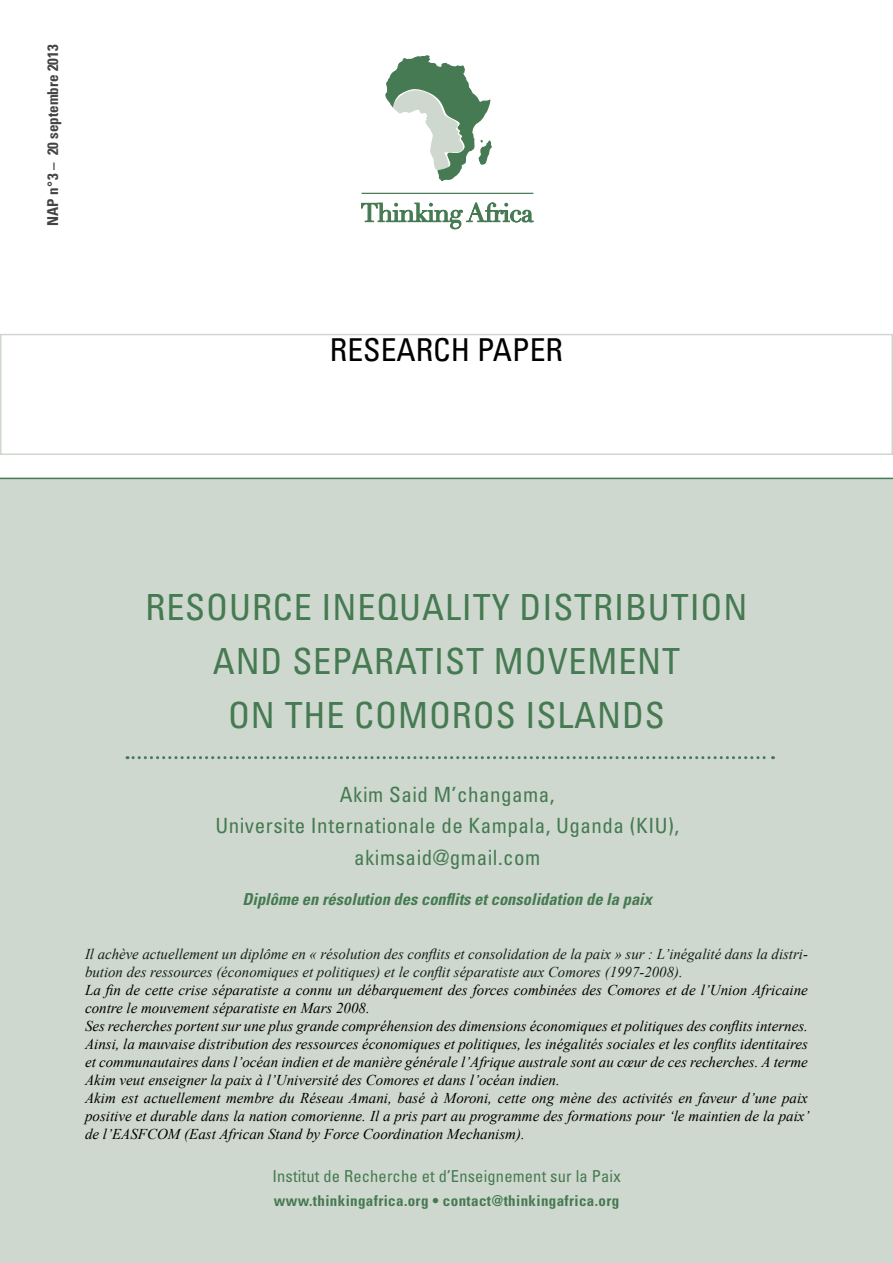
<style>
.page{position:relative;width:893px;height:1263px;background:#fff}
.page>*{position:absolute;margin:0;border:0;box-sizing:border-box;transform-origin:0 0}
.t1{font:condensed 36px/54px "Univers";letter-spacing:.025em;color:#457a52;text-align:center}
.t2{font:condensed 31.5px "Univers";color:#000}
.t3{font:condensed 21px/31.5px "Univers";letter-spacing:.025em;color:#457a52;text-align:center}
.t4{font:italic 700 condensed 16.5px "Univers";color:#457a52}
.t5{font:condensed 16.5px "Univers";letter-spacing:.01em;color:#457a52}
.t6{font:italic 15px/18px "Times New Roman";color:#000}
.t7{font:italic 15px/18px "Times New Roman";color:#141f1c}
.t8{font:700 condensed 15px "Univers";letter-spacing:.025em;color:#457a52}
.t9{font:700 condensed 15px "Univers";color:#444}
</style>
<div class="page">
<div style="left:0;top:478px;width:893px;height:785px;background:#cfd8ce"></div>
<svg style="left:361px;top:202px;width:173px;height:28px"></svg>
<hr style="left:361px;top:193px;width:172px;height:1px;background:#457a52">
<svg style="left:385px;top:55px;width:107px;height:126px"></svg>
<div style="left:2px;top:589px;width:889px;height:152px;border:2px solid #cfd8ce"></div>
<div style="left:0;top:334px;width:893px;height:121px;border:2px solid #cfd8ce"></div>
<svg style="left:127px;top:756px;width:646px;height:3px;background:#9cb5a0"></svg>
<p class="t9" style="left:44px;top:226px;width:183px;rotate:-90deg">NAP n° 3 – 20 septembre 2013</p>
<h2 class="t2" style="left:330px;top:330px;width:35px">RESEA</h2>
<h2 class="t2" style="left:416px;top:330px;width:79px">RCH PAPE</h2>
<h2 class="t2" style="left:545px;top:330px;width:19px">R</h2>
<h1 class="t1" style="left:145px;top:579px;width:603px">Resource inequality distribution and Separatist movement<br>on the Comoros Islands</h1>
<h3 class="t3" style="left:215px;top:778px;width:465px">Akim Said M’changama,<br>Universite Internationale de Kampala, Uganda (KIU), akimsaid@gmail.com</h3>
<p class="t4" style="left:242px;top:889px;width:411px">Diplôme en résolution des conflits et consolidation de la paix</p>
<p class="t7" style="left:85px;top:944px;width:724px">Il achève actuellement un diplôme en « résolution des conflits et consolidation de la paix » sur : L’inégalité dans la distri&shy;bution des ressources (économiques et politiques) et le conflit séparatiste aux Comores (1997-2008).</p>
<p class="t6" style="left:85px;top:980px;width:726px">La fin de cette crise séparatiste a connu un débarquement des forces combinées des Comores et de l’Union Africaine contre le mouvement séparatiste en Mars 2008.<br>Ses recherches portent sur une plus grande compréhension des dimensions économiques et politiques des conflits internes.<br>Ainsi, la mauvaise distribution des ressources économiques et politiques, les inégalités sociales et les conflits identitaires et communautaires dans l’océan indien et de manière générale l’Afrique australe sont au cœur de ces recherches. A terme Akim veut enseigner la paix à l’Université des Comores et dans l’océan indien.<br>Akim est actuellement membre du Réseau Amani, basé à Moroni, cette ong mène des activités en faveur d’une paix positive et durable dans la nation comorienne. Il a pris part au programme des formations pour ‘le maintien de la paix’ de l’EASFCOM (East African Stand by Force Coordination Mechanism).</p>
<p class="t5" style="left:272px;top:1165px;width:350px">I nstitut de Recherche et d’Enseignement sur la Paix</p>
<p class="t8" style="left:274px;top:1191px;width:347px">www.thinkingafrica.org • contact@thinkingafrica.org</p>
</div>
